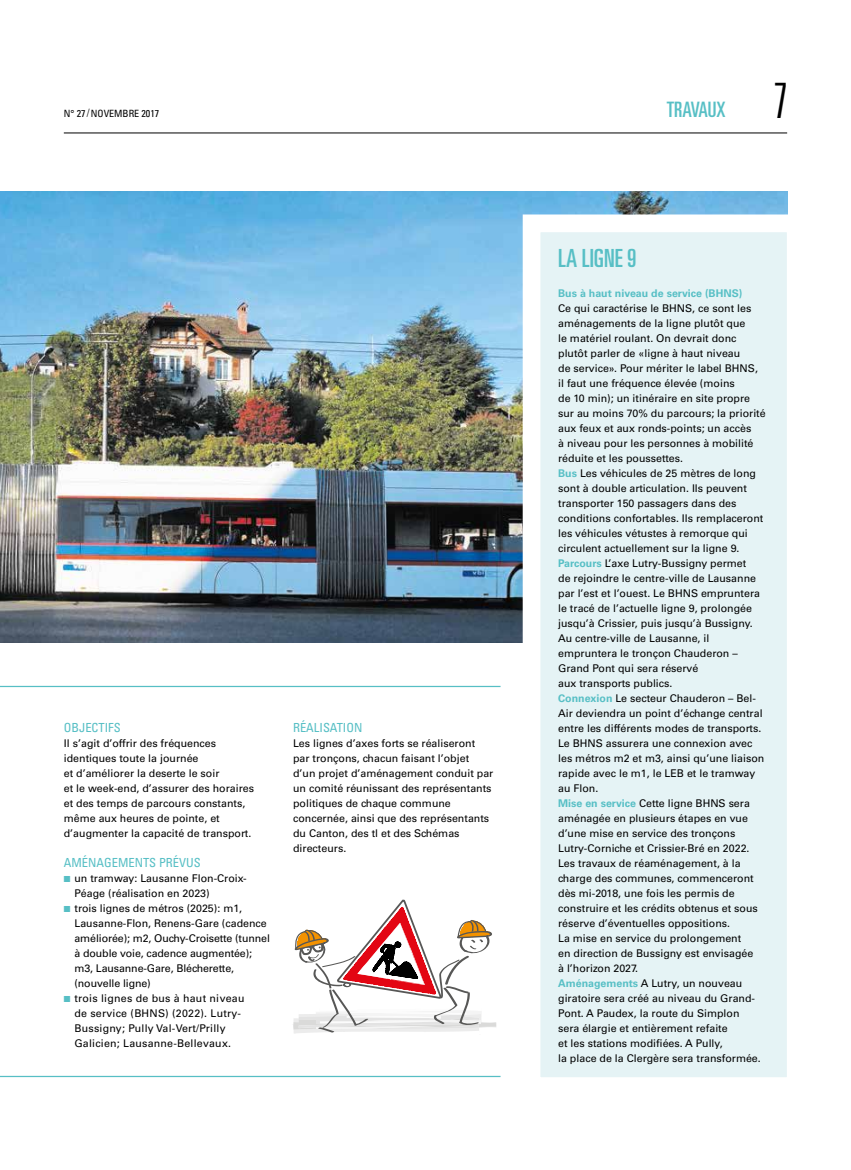
<style>
.page{position:relative;width:851px;height:1170px;background:#fff}
.page>*{position:absolute;margin:0;border:0;box-sizing:border-box;transform-origin:0 0}
.t1{font:300 ultra-condensed 48.75px "Univers";color:#000}
.t2{font:ultra-condensed 25px "Univers";color:#57bfc5}
.t3{font:ultra-condensed 21.25px "Univers";letter-spacing:-.005em;color:#57bfc5}
.t4{font:condensed 12.5px "Univers";color:#57bfc5}
.t5{font:10.62px/15px "Univers";color:#000}
.t6{font:10.62px/15px "Univers";letter-spacing:.02em;color:#000}
.t7{font:700 10.62px "Univers";color:#57bfc5}
.t8{font:condensed 10px "Univers";color:#000}
.s1{font-family:"Helvetica";font-weight:300;font-stretch:normal}
.s2{color:#57bfc5}
.s3{font-weight:700;color:#57bfc5}
</style>
<div class="page">
<hr style="left:64px;top:133px;width:723px;height:1px;background:#000">
<img style="left:0;top:192px;width:787px;height:450px">
<svg style="left:513px;top:206px;width:275px;height:871px;background:#e4f1f4"></svg>
<hr style="left:0;top:1075px;width:500px;height:1px;background:#57bfc5">
<hr style="left:0;top:685px;width:500px;height:2px;background:#57bfc5">
<svg style="left:293px;top:899px;width:204px;height:135px"></svg>
<p class="t8" style="left:64px;top:107px;width:97px">N° 27 <span class="s1">/</span>NOVEMBRE 2017</p>
<h3 class="t3" style="left:666px;top:97px;width:60px">TRAVAUX</h3>
<h1 class="t1" style="left:773px;top:75px;width:15px">7</h1>
<p class="t4" style="left:64px;top:719px;width:58px">OBJECTIFS</p>
<p class="t5" style="left:64px;top:735px;width:192px">Il s’agit d’offrir des fréquences identiques toute la journée<br>et d’améliorer la deserte le soir<br>et le week-end, d’assurer des horaires et des temps de parcours constants, même aux heures de pointe, et d’augmenter la capacité de transport.</p>
<p class="t4" style="left:64px;top:854px;width:138px">AMÉNAGEMENTS PRÉVUS</p>
<p class="t5" style="left:74px;top:870px;width:174px;text-indent:-11px"><span class="s2">■</span> un tramway: Lausanne Flon-Croix-<br>Péage (réalisation en 2023)</p>
<p class="t5" style="left:74px;top:900px;width:197px;text-indent:-11px"><span class="s2">■</span> trois lignes de métros (2025): m1, Lausanne-Flon, Renens-Gare (cadence améliorée); m2, Ouchy-Croisette (tunnel à double voie, cadence augmentée); m3, Lausanne-Gare, Blécherette, (nouvelle ligne)</p>
<p class="t6" style="left:74px;top:990px;width:171px;text-indent:-11px"><span class="s2">■</span> trois lignes de bus à haut niveau de service (BHNS) (2022). Lutry-Bussigny; Pully Val-Vert/Prilly Galicien; Lausanne-Bellevaux.</p>
<p class="t4" style="left:293px;top:719px;width:71px">RÉALISATION</p>
<p class="t5" style="left:293px;top:735px;width:202px">Les lignes d’axes forts se réaliseront par tronçons, chacun faisant l’objet d’un projet d’aménagement conduit par un comité réunissant des représentants politiques de chaque commune concernée, ainsi que des représentants du Canton, des tl et des Schémas directeurs.</p>
<h2 class="t2" style="left:558px;top:244px;width:80px">LA LIGNE 9</h2>
<p class="t7" style="left:558px;top:287px;width:186px">Bus à haut niveau de service (BHNS)</p>
<p class="t5" style="left:558px;top:300px;width:209px">Ce qui caractérise le BHNS, ce sont les aménagements de la ligne plutôt que<br>le matériel roulant. On devrait donc plutôt parler de «ligne à haut niveau<br>de service». Pour mériter le label BHNS, il faut une fréquence élevée (moins<br>de 10 min); un itinéraire en site propre sur au moins 70% du parcours; la priorité aux feux et aux ronds-points; un accès<br>à niveau pour les personnes à mobilité réduite et les poussettes.<br><span class="s3">Bus</span> Les véhicules de 25 mètres de long sont à double articulation. Ils peuvent transporter 150 passagers dans des conditions confortables. Ils remplaceront les véhicules vétustes à remorque qui circulent actuellement sur la ligne 9.<br><span class="s3">Parcours</span> L’axe Lutry-Bussigny permet<br>de rejoindre le centre-ville de Lausanne par l’est et l’ouest. Le BHNS empruntera le tracé de l’actuelle ligne 9, prolongée jusqu’à Crissier, puis jusqu’à Bussigny.<br>Au centre-ville de Lausanne, il empruntera le tronçon Chauderon – Grand Pont qui sera réservé<br>aux transports publics.<br><span class="s3">Connexion</span> Le secteur Chauderon – Bel-Air deviendra un point d’échange central entre les différents modes de transports.<br>Le BHNS assurera une connexion avec les métros m2 et m3, ainsi qu’une liaison rapide avec le m1, le LEB et le tramway au Flon.<br><span class="s3">Mise en service</span> Cette ligne BHNS sera aménagée en plusieurs étapes en vue d’une mise en service des tronçons Lutry-Corniche et Crissier-Bré en 2022.<br>Les travaux de réaménagement, à la charge des communes, commenceront dès mi-2018, une fois les permis de construire et les crédits obtenus et sous réserve d’éventuelles oppositions.<br>La mise en service du prolongement<br>en direction de Bussigny est envisagée<br>à l’horizon 2027.<br><span class="s3">Aménagements</span> A Lutry, un nouveau giratoire sera créé au niveau du Grand-Pont. A Paudex, la route du Simplon<br>sera élargie et entièrement refaite<br>et les stations modifiées. A Pully,<br>la place de la Clergère sera transformée.</p>
</div>
